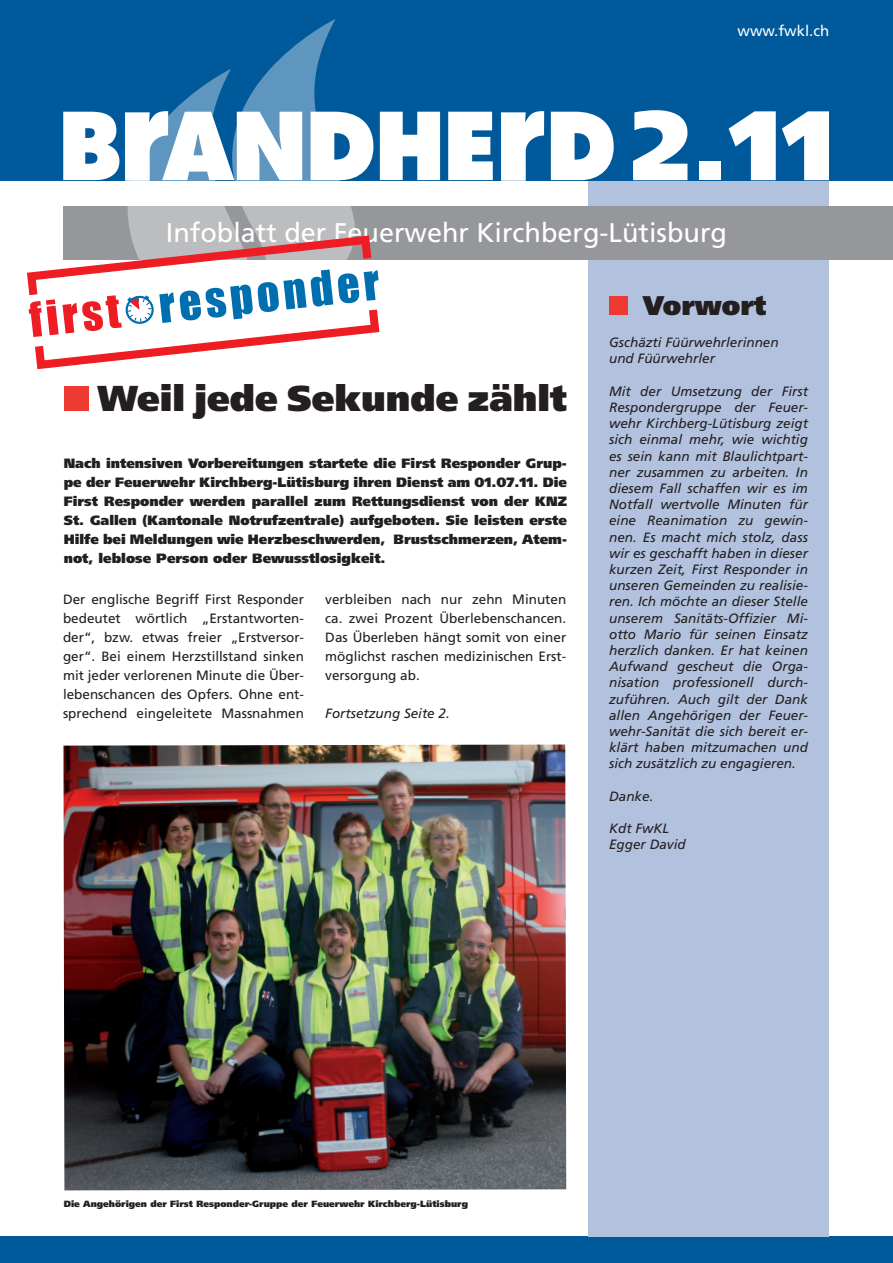
<style>
.page{position:relative;width:893px;height:1263px;background:#fff}
.page>*{position:absolute;margin:0;border:0;box-sizing:border-box;transform-origin:0 0}
.t1{font:900 98.55px "Frutiger";color:#fff}
.t2{font:900 36px "Frutiger";color:#231f20}
.t3{font:27px "Frutiger";color:#fff}
.t4{font:900 27px "Frutiger";color:#231f20}
.t5{font:15px "Frutiger";color:#fff}
.t6{font:italic 13.5px/16.2px "Frutiger";color:#231f20}
.t7{font:13.5px/19px "Frutiger";color:#231f20;text-align:justify}
.t8{font:900 13.5px/19px "Frutiger";color:#231f20;text-align:justify}
.t9{font:900 9px "Frutiger";color:#231f20}
</style>
<div class="page">
<div style="left:0;top:1236px;width:893px;height:27px;background:#00599a"></div>
<div style="left:588px;top:26px;width:241px;height:1210px;background:#b2c2de"></div>
<div style="left:0;top:0;width:893px;height:180px;background:#00599a"></div>
<div style="left:64px;top:206px;width:829px;height:54px;background:#95979a"></div>
<svg style="left:448px;top:112px;width:45px;height:68px;background:#e1ebf3"></svg>
<svg style="left:551px;top:112px;width:63px;height:68px"></svg>
<svg style="left:501px;top:111px;width:43px;height:70px"></svg>
<div style="left:609px;top:296px;width:19px;height:19px;background:#ee3b32"></div>
<svg style="left:270px;top:19px;width:66px;height:50px"></svg>
<div style="left:64px;top:386px;width:25px;height:25px;background:#ee3b32"></div>
<img style="left:63px;top:744px;width:503px;height:446px">
<svg style="left:29px;top:69px;width:411px;height:301px"></svg>
<svg style="left:27px;top:236px;width:352px;height:133px"></svg>
<p class="t5" style="left:737px;top:22px;width:93px">www.fwkl.ch</p>
<h1 class="t1" style="left:631px;top:85px;width:205px">2.11</h1>
<h3 class="t3" style="left:166px;top:217px;width:563px">Infoblatt der Feuerwehr Kirchberg-Lütisburg</h3>
<h2 class="t2" style="left:98px;top:376px;width:471px">Weil jede Sekunde zählt</h2>
<p class="t8" style="left:64px;top:453px;width:505px">Nach intensiven Vorbereitungen startete die First Responder Grup&shy;pe der Feuerwehr Kirchberg-Lütisburg ihren Dienst am 01.07.11. Die First Responder werden parallel zum Rettungsdienst von der KNZ St. Gallen (Kantonale Notrufzentrale) aufgeboten. Sie leisten erste Hilfe bei Meldungen wie Herzbeschwerden, Brustschmerzen, Atem&shy;not, leblose Person oder Bewusstlosigkeit.</p>
<p class="t7" style="left:63px;top:590px;width:242px">Der englische Begriff First Responder bedeutet wörtlich „Erstantworten&shy;der“, bzw. etwas freier „Erstversor&shy;ger“. Bei einem Herzstillstand sinken mit jeder verlorenen Minute die Über&shy;lebenschancen des Opfers. Ohne ent&shy;sprechend eingeleitete Massnahmen</p>
<p class="t7" style="left:325px;top:590px;width:242px">verbleiben nach nur zehn Minuten ca. zwei Prozent Überlebenschancen.<br>Das Überleben hängt somit von einer möglichst raschen medizinischen Erst&shy;versorgung ab.</p>
<p class="t6" style="left:325px;top:705px;width:126px">Fortsetzung Seite 2.</p>
<h3 class="t4" style="left:643px;top:289px;width:125px">Vorwort</h3>
<p class="t6" style="left:609px;top:334px;width:171px">Gschäzti Füürwehrlerinnen und Füürwehrler</p>
<p class="t6" style="left:609px;top:383px;width:200px;text-align:justify">Mit der Umsetzung der First Respondergruppe der Feuer&shy;wehr Kirchberg-Lütisburg zeigt sich einmal mehr, wie wichtig es sein kann mit Blaulichtpart&shy;ner zusammen zu arbeiten. In diesem Fall schaffen wir es im Notfall wertvolle Minuten für eine Reanimation zu gewin&shy;nen. Es macht mich stolz, dass wir es geschafft haben in dieser kurzen Zeit, First Responder in unseren Gemeinden zu realisie&shy;ren. Ich möchte an dieser Stelle unserem Sanitäts-Offizier Mi&shy;otto Mario für seinen Einsatz herzlich danken. Er hat keinen Aufwand gescheut die Orga&shy;nisation professionell durch&shy;zuführen. Auch gilt der Dank allen Angehörigen der Feuer&shy;wehr-Sanität die sich bereit er&shy;klärt haben mitzumachen und sich zusätzlich zu engagieren.</p>
<p class="t6" style="left:609px;top:788px;width:46px">Danke.</p>
<p class="t6" style="left:609px;top:820px;width:78px">Kdt FwKL<br>Egger David</p>
<p class="t9" style="left:64px;top:1198px;width:406px">Die Angehörigen der First Responder-Gruppe der Feuerwehr Kirchberg-Lütisburg</p>
</div>
